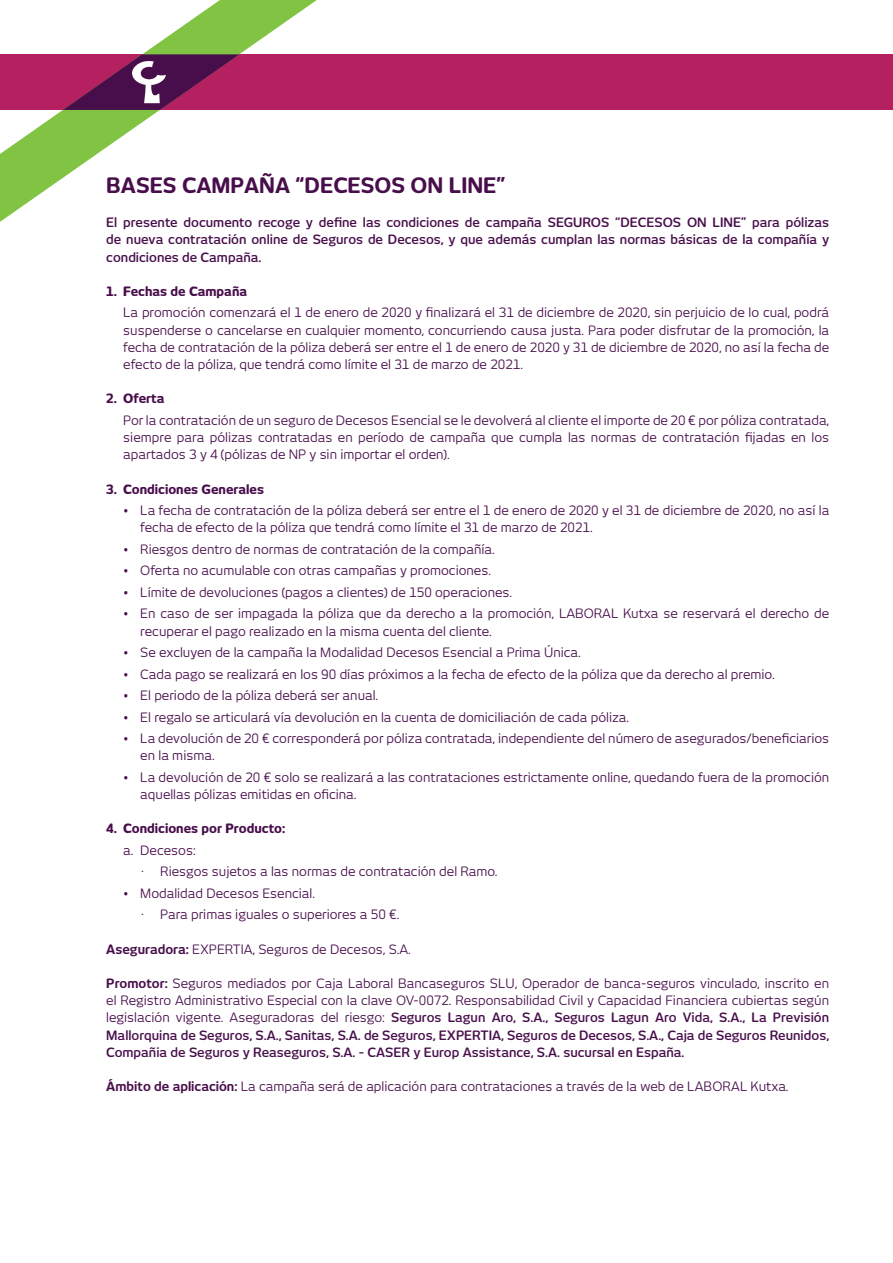
<style>
.page{position:relative;width:893px;height:1263px;background:#fff}
.page>*{position:absolute;margin:0;border:0;box-sizing:border-box;transform-origin:0 0}
.TITULO_BASES{font:700 21px "New June";color:#480e4b}
.TITULO_BASES-2{font:12.75px/17.2px "New June";color:#480e4b}
.TITULO_BASES-3{font:600 12.75px/17.2px "New June";color:#480e4b;text-align:justify}
.TITULO_BASES-4{font:800 12.75px "New June";color:#480e4b}
.s1{font-weight:700}
.s2{font-weight:400}
</style>
<div class="page">
<div style="left:0;top:54px;width:893px;height:56px;background:#b52060"></div>
<svg style="left:0;top:0;width:317px;height:222px"></svg>
<svg style="left:63px;top:54px;width:176px;height:56px"></svg>
<p class="TITULO_BASES" style="left:106px;top:173px;width:401px">BASES CAMPAÑA “DECESOS ON LINE”</p>
<p class="TITULO_BASES-3" style="left:106px;top:214px;width:724px">El presente documento recoge y define las condiciones de campaña SEGUROS “DECESOS ON LINE” para pólizas de nueva contratación online de Seguros de Decesos, y que además cumplan las normas básicas de la compañía y condiciones de Campaña.</p>
<p class="TITULO_BASES-4" style="left:106px;top:284px;width:142px">1. Fechas de Campaña</p>
<p class="TITULO_BASES-2" style="left:123px;top:304px;width:707px;text-align:justify">La promoción comenzará el 1 de enero de 2020 y finalizará el 31 de diciembre de 2020, sin perjuicio de lo cual, podrá suspenderse o cancelarse en cualquier momento, concurriendo causa justa. Para poder disfrutar de la promoción, la fecha de contratación de la póliza deberá ser entre el 1 de enero de 2020 y 31 de diciembre de 2020, no así la fecha de efecto de la póliza, que tendrá como límite el 31 de marzo de 2021.</p>
<p class="TITULO_BASES-4" style="left:106px;top:391px;width:60px">2. Oferta</p>
<p class="TITULO_BASES-2" style="left:123px;top:411px;width:707px;text-align:justify">Por la contratación de un seguro de Decesos Esencial se le devolverá al cliente el importe de 20 € por póliza contratada, siempre para pólizas contratadas en período de campaña que cumpla las normas de contratación fijadas en los apartados 3 y 4 (pólizas de NP y sin importar el orden).</p>
<p class="TITULO_BASES-4" style="left:106px;top:481px;width:159px">3. Condiciones Generales</p>
<p class="TITULO_BASES-2" style="left:140px;top:502px;width:690px;text-indent:-17px">• La fecha de contratación de la póliza deberá ser entre el 1 de enero de 2020 y el 31 de diciembre de 2020, no así la fecha de efecto de la póliza que tendrá como límite el 31 de marzo de 2021.</p>
<p class="TITULO_BASES-2" style="left:123px;top:540px;width:373px">• Riesgos dentro de normas de contratación de la compañía.</p>
<p class="TITULO_BASES-2" style="left:123px;top:562px;width:369px">• Oferta no acumulable con otras campañas y promociones.</p>
<p class="TITULO_BASES-2" style="left:123px;top:583px;width:390px">• Límite de devoluciones (pagos a clientes) de 150 operaciones.</p>
<p class="TITULO_BASES-2" style="left:140px;top:605px;width:690px;text-indent:-17px">• En caso de ser impagada la póliza que da derecho a la promoción, LABORAL Kutxa se reservará el derecho de recuperar el pago realizado en la misma cuenta del cliente.</p>
<p class="TITULO_BASES-2" style="left:123px;top:644px;width:459px">• Se excluyen de la campaña la Modalidad Decesos Esencial a Prima Única.</p>
<p class="TITULO_BASES-2" style="left:123px;top:665px;width:653px">• Cada pago se realizará en los 90 días próximos a la fecha de efecto de la póliza que da derecho al premio.</p>
<p class="TITULO_BASES-2" style="left:123px;top:687px;width:256px">• El periodo de la póliza deberá ser anual.</p>
<p class="TITULO_BASES-2" style="left:123px;top:708px;width:507px">• El regalo se articulará vía devolución en la cuenta de domiciliación de cada póliza.</p>
<p class="TITULO_BASES-2" style="left:140px;top:730px;width:690px;text-indent:-17px">• La devolución de 20 € corresponderá por póliza contratada, independiente del número de asegurados/beneficiarios en la misma.</p>
<p class="TITULO_BASES-2" style="left:140px;top:768px;width:690px;text-indent:-17px">• La devolución de 20 € solo se realizará a las contrataciones estrictamente online, quedando fuera de la promoción aquellas pólizas emitidas en oficina.</p>
<p class="TITULO_BASES-4" style="left:106px;top:821px;width:181px">4. Condiciones por Producto:</p>
<p class="TITULO_BASES-2" style="left:123px;top:841px;width:74px">a. Decesos:</p>
<p class="TITULO_BASES-2" style="left:140px;top:863px;width:359px">· Riesgos sujetos a las normas de contratación del Ramo.</p>
<p class="TITULO_BASES-2" style="left:123px;top:884px;width:193px">• Modalidad Decesos Esencial.</p>
<p class="TITULO_BASES-2" style="left:140px;top:906px;width:261px">· Para primas iguales o superiores a 50 €.</p>
<p class="TITULO_BASES-2" style="left:106px;top:940px;width:306px"><span class="s1">Aseguradora:</span> EXPERTIA, Seguros de Decesos, S.A.</p>
<p class="TITULO_BASES-3" style="left:106px;top:974px;width:724px"><span class="s1">Promotor:</span> <span class="s2">Seguros mediados por Caja Laboral Bancaseguros SLU, Operador de banca-seguros vinculado, inscrito en el Registro Administrativo Especial con la clave OV-0072. Responsabilidad Civil y Capacidad Financiera cubiertas según legislación vigente. Aseguradoras del riesgo:</span> Seguros Lagun Aro, S.A., Seguros Lagun Aro Vida, S.A., La Previsión Mallorquina de Seguros, S.A., Sanitas, S.A. de Seguros, EXPERTIA, Seguros de Decesos, S.A., Caja de Seguros Reunidos, Compañia de Seguros y Reaseguros, S.A. - CASER y Europ Assistance, S.A. sucursal en España.</p>
<p class="TITULO_BASES-2" style="left:106px;top:1078px;width:684px"><span class="s1">Ámbito de aplicación:</span> La campaña será de aplicación para contrataciones a través de la web de LABORAL Kutxa.</p>
</div>
